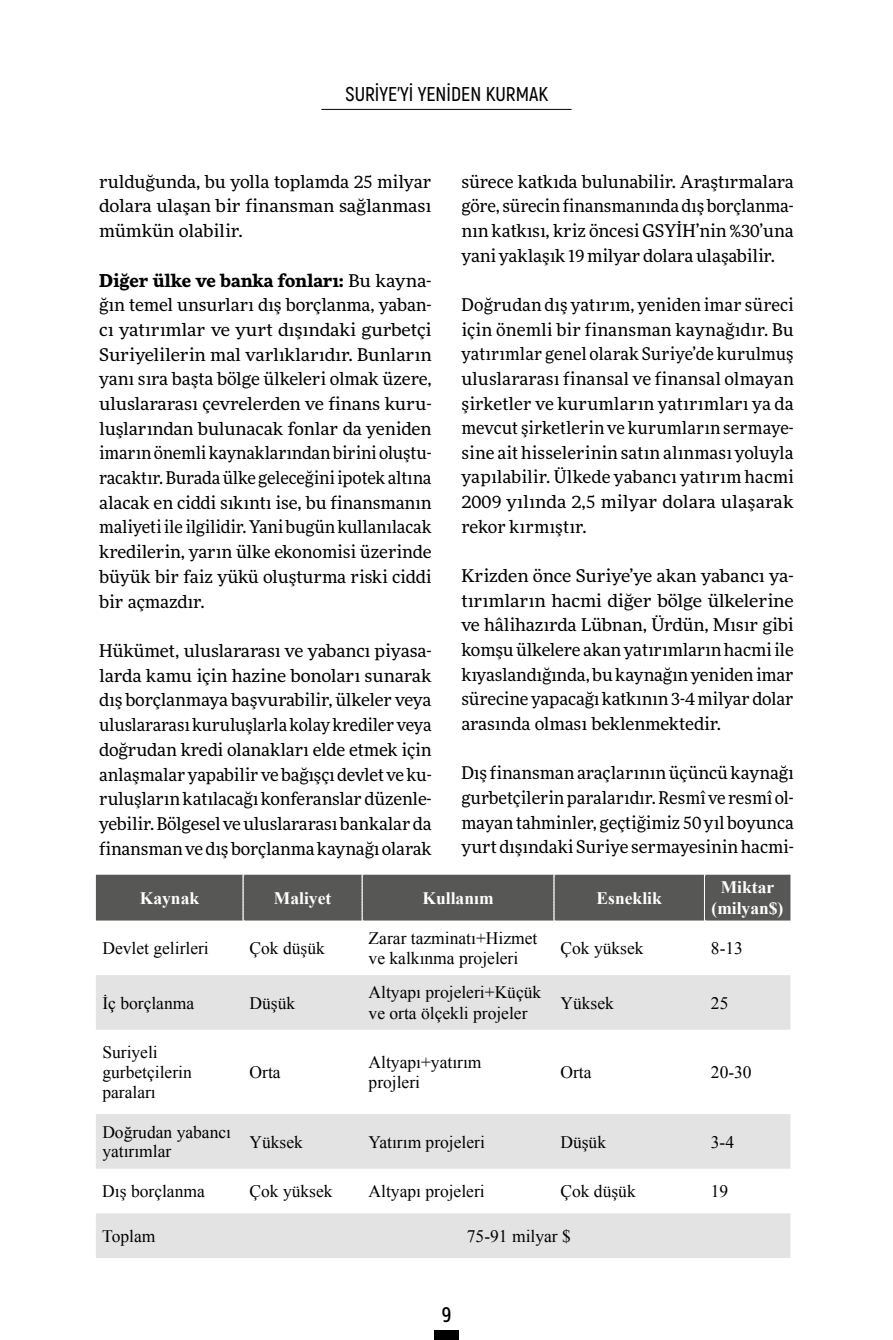
<style>
.page{position:relative;width:893px;height:1340px;background:#fff}
.page>*{position:absolute;margin:0;border:0;box-sizing:border-box;transform-origin:0 0}
.t1{font:600 21px "Amsi Pro Cond";color:#000}
.t2{font:600 19.95px "Akrobat";color:#000}
.t3{font:17.5px/24.7px "More Pro";letter-spacing:-.005em;color:#000;text-align:justify}
.t4{font:17.5px/24.7px "More Pro";letter-spacing:-.005em;color:#000;text-align:justify;scale:1.05 1}
.t5{font:17.5px/20.3px "Times New Roman";color:#000}
.t6{font:17.5px/24.7px "More Pro";letter-spacing:-.005em;color:#000;text-align:justify;scale:1.04 1}
.t7{font:700 17.5px/21px "Times New Roman";color:#fff;text-align:center}
.s1{font-weight:700}
</style>
<div class="page">
<hr style="left:322px;top:109px;width:249px;height:1px;background:#000">
<div style="left:434px;top:1329px;width:25px;height:10px;background:#000"></div>
<svg style="left:96px;top:975px;width:694px;height:282px;fill:#e3e3e3"></svg>
<div style="left:96px;top:874px;width:694px;height:47px;background:#575756"></div>
<p class="t2" style="left:346px;top:81px;width:204px">SURIYE’YI YENIDEN KURMAK</p>
<p class="t3" style="left:99px;top:168px;width:334px">rulduğunda, bu yolla toplamda 25 milyar dolara ulaşan bir finansman sağlanması mümkün olabilir.</p>
<p class="t4" style="left:99px;top:267px;width:318px"><span class="s1">Diğer ülke ve banka fonları:</span> Bu kayna&shy;ğın temel unsurları dış borçlanma, yaban&shy;cı yatırımlar ve yurt dışındaki gurbetçi Suriyelilerin mal varlıklarıdır. Bunların yanı sıra başta bölge ülkeleri olmak üzere, uluslararası çevrelerden ve finans kuru&shy;luşlarından bulunacak fonlar da yeniden imarın önemli kaynaklarından birini oluştu&shy;racaktır. Burada ülke geleceğini ipotek altına alacak en ciddi sıkıntı ise, bu finansmanın maliyeti ile ilgilidir. Yani bugün kullanılacak kredilerin, yarın ülke ekonomisi üzerinde büyük bir faiz yükü oluşturma riski ciddi bir açmazdır.</p>
<p class="t3" style="left:99px;top:637px;width:334px">Hükümet, uluslararası ve yabancı piyasa&shy;larda kamu için hazine bonoları sunarak dış borçlanmaya başvurabilir, ülkeler veya uluslararası kuruluşlarla kolay krediler veya doğrudan kredi olanakları elde etmek için anlaşmalar yapabilir ve bağışçı devlet ve ku&shy;ruluşların katılacağı konferanslar düzenle&shy;yebilir. Bölgesel ve uluslararası bankalar da finansman ve dış borçlanma kaynağı olarak</p>
<p class="t3" style="left:461px;top:168px;width:334px">sürece katkıda bulunabilir. Araştırmalara göre, sürecin finansmanında dış borçlanma&shy;nın katkısı, kriz öncesi GSYİH’nin %30’una yani yaklaşık 19 milyar dolara ulaşabilir.</p>
<p class="t3" style="left:461px;top:291px;width:334px">Doğrudan dış yatırım, yeniden imar süreci için önemli bir finansman kaynağıdır. Bu yatırımlar genel olarak Suriye’de kurulmuş uluslararası finansal ve finansal olmayan şirketler ve kurumların yatırımları ya da mevcut şirketlerin ve kurumların sermaye&shy;sine ait hisselerinin satın alınması yoluyla yapılabilir. Ülkede yabancı yatırım hacmi 2009 yılında 2,5 milyar dolara ulaşarak rekor kırmıştır.</p>
<p class="t6" style="left:461px;top:563px;width:321px">Krizden önce Suriye’ye akan yabancı ya&shy;tırımların hacmi diğer bölge ülkelerine ve hâlihazırda Lübnan, Ürdün, Mısır gibi komşu ülkelere akan yatırımların hacmi ile kıyaslandığında, bu kaynağın yeniden imar sürecine yapacağı katkının 3-4 milyar dolar arasında olması beklenmektedir.</p>
<p class="t3" style="left:461px;top:760px;width:334px">Dış finansman araçlarının üçüncü kaynağı gurbetçilerin paralarıdır. Resmî ve resmî ol&shy;mayan tahminler, geçtiğimiz 50 yıl boyunca yurt dışındaki Suriye sermayesinin hacmi-</p>
<p class="t7" style="left:140px;top:886px;width:61px">Kaynak</p>
<p class="t7" style="left:274px;top:886px;width:59px">Maliyet</p>
<p class="t7" style="left:423px;top:886px;width:72px">Kullanım</p>
<p class="t7" style="left:597px;top:886px;width:67px">Esneklik</p>
<p class="t7" style="left:711px;top:876px;width:73px">Miktar (milyan$)</p>
<p class="t5" style="left:102px;top:937px;width:108px">Devlet gelirleri</p>
<p class="t5" style="left:250px;top:937px;width:77px">Çok düşük</p>
<p class="t5" style="left:369px;top:927px;width:170px">Zarar tazminatı+Hizmet ve kalkınma projeleri</p>
<p class="t5" style="left:560px;top:937px;width:85px">Çok yüksek</p>
<p class="t5" style="left:711px;top:937px;width:34px">8-13</p>
<p class="t5" style="left:102px;top:992px;width:93px">İç borçlanma</p>
<p class="t5" style="left:250px;top:992px;width:47px">Düşük</p>
<p class="t5" style="left:369px;top:982px;width:174px">Altyapı projeleri+Küçük ve orta ölçekli projeler</p>
<p class="t5" style="left:560px;top:992px;width:55px">Yüksek</p>
<p class="t5" style="left:711px;top:992px;width:19px">25</p>
<p class="t5" style="left:102px;top:1041px;width:91px">Suriyeli gurbetçilerin paraları</p>
<p class="t5" style="left:250px;top:1061px;width:33px">Orta</p>
<p class="t5" style="left:369px;top:1052px;width:114px;line-height:19.8px">Altyapı+yatırım projleri</p>
<p class="t5" style="left:560px;top:1061px;width:33px">Orta</p>
<p class="t5" style="left:711px;top:1061px;width:42px">20-30</p>
<p class="t5" style="left:102px;top:1122px;width:130px;line-height:19.2px">Doğrudan yabancı yatırımlar</p>
<p class="t5" style="left:249px;top:1131px;width:55px">Yüksek</p>
<p class="t5" style="left:369px;top:1131px;width:118px">Yatırım projeleri</p>
<p class="t5" style="left:560px;top:1131px;width:47px">Düşük</p>
<p class="t5" style="left:711px;top:1131px;width:25px">3-4</p>
<p class="t5" style="left:102px;top:1180px;width:104px">Dış borçlanma</p>
<p class="t5" style="left:249px;top:1180px;width:85px">Çok yüksek</p>
<p class="t5" style="left:369px;top:1180px;width:118px">Altyapı projeleri</p>
<p class="t5" style="left:560px;top:1180px;width:77px">Çok düşük</p>
<p class="t5" style="left:711px;top:1180px;width:19px">19</p>
<p class="t5" style="left:102px;top:1225px;width:55px">Toplam</p>
<p class="t5" style="left:467px;top:1225px;width:106px">75-91 milyar $</p>
<p class="t1" style="left:442px;top:1299px;width:11px">9</p>
</div>
